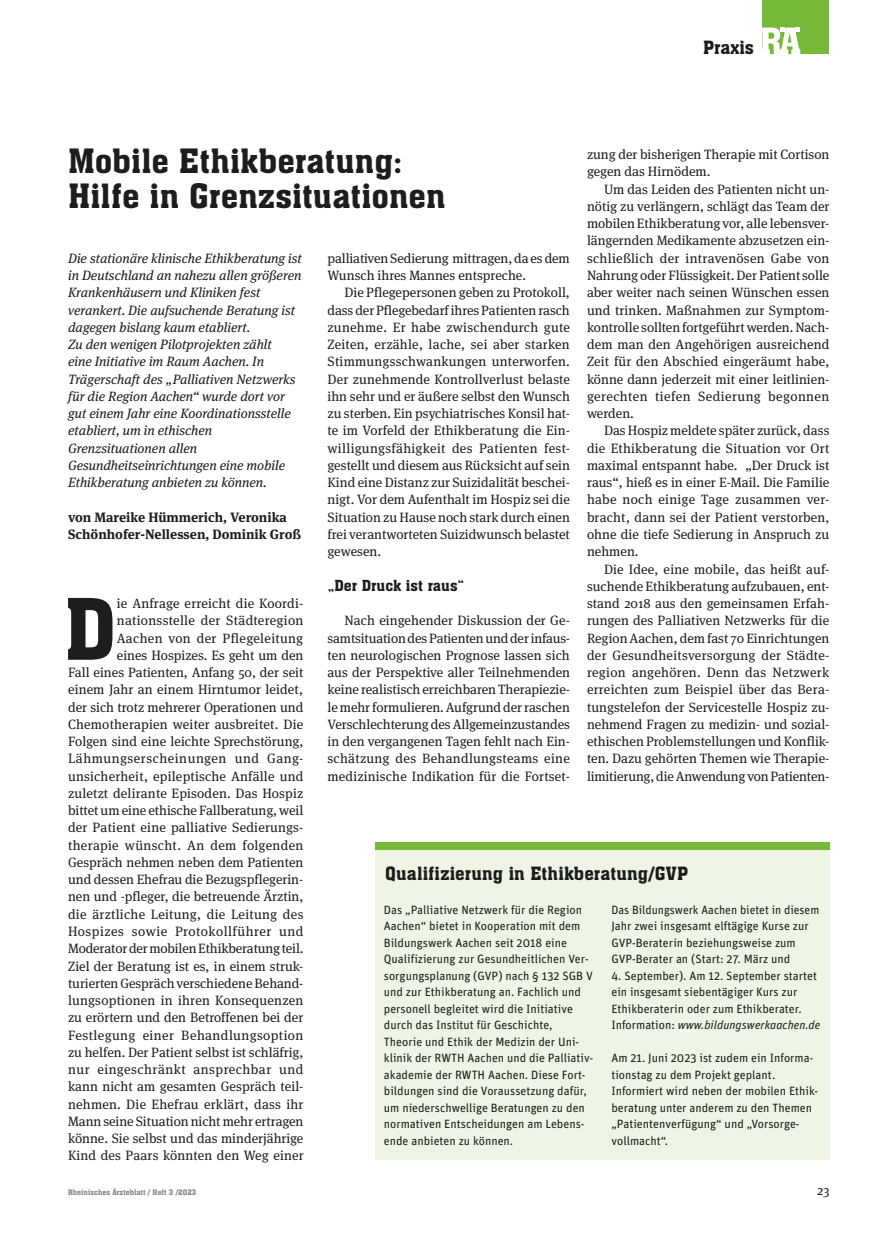
<style>
.page{position:relative;width:872px;height:1234px;background:#fff}
.page>*{position:absolute;margin:0;border:0;box-sizing:border-box;transform-origin:0 0}
.t1{font:83.1px "Aachen BT";color:#1d1d1b}
.t2{font:33px/34.5px "Aachen BT";color:#1d1d1b}
.t3{font:18px "Aachen BT";letter-spacing:.005em;color:#1d1d1b}
.t4{font:15px "Aachen BT";color:#1d1d1b}
.t5{font:13.5px/17.2px "Meta Serif Pro";color:#1d1d1b;text-align:justify}
.t6{font:italic 13.5px/17.2px "Meta Serif Pro";color:#1d1d1b}
.t7{font:700 13.5px/17.2px "Meta Serif Pro";color:#1d1d1b}
.t8{font:12px/16.5px "Unit Pro";color:#1d1d1b}
.t9{font:7.5px "Aachen BT";color:#878787}
.s1{font-style:italic}
</style>
<div class="page">
<div style="left:762px;top:0;width:67px;height:54px;background:#76b837"></div>
<svg style="left:762px;top:28px;width:38px;height:26px"></svg>
<div style="left:375px;top:842px;width:454px;height:8px;background:#76b837"></div>
<div style="left:375px;top:850px;width:454px;height:310px;background:#eef5e5"></div>
<h3 class="t3" style="left:703px;top:36px;width:52px">Praxis</h3>
<h2 class="t2" style="left:68px;top:144px;width:379px">Mobile Ethikberatung:<br>Hilfe in Grenzsituationen</h2>
<p class="t5" style="left:587px;top:145px;width:244px">zung der bisherigen Therapie mit Cortison gegen das Hirnödem.</p>
<p class="t5" style="left:587px;top:180px;width:244px;text-indent:17px">Um das Leiden des Patienten nicht un&shy;nötig zu verlängern, schlägt das Team der mobilen Ethikberatung vor, alle lebensver&shy;längernden Medikamente abzusetzen ein&shy;schließlich der intravenösen Gabe von Nahrung oder Flüssigkeit. Der Patient solle aber weiter nach seinen Wünschen essen und trinken. Maßnahmen zur Symptom&shy;kontrolle sollten fortgeführt werden. Nach&shy;dem man den Angehörigen ausreichend Zeit für den Abschied eingeräumt habe, könne dann jederzeit mit einer leitlinien&shy;gerechten tiefen Sedierung begonnen werden.</p>
<p class="t5" style="left:587px;top:421px;width:244px;text-indent:17px">Das Hospiz meldete später zurück, dass die Ethikberatung die Situation vor Ort maximal entspannt habe. „Der Druck ist raus“, hieß es in einer E-Mail. Die Familie habe noch einige Tage zusammen ver&shy;bracht, dann sei der Patient verstorben, ohne die tiefe Sedierung in Anspruch zu nehmen.</p>
<p class="t5" style="left:587px;top:559px;width:244px;text-indent:17px">Die Idee, eine mobile, das heißt auf&shy;suchende Ethikberatung aufzubauen, ent&shy;stand 2018 aus den gemeinsamen Erfah&shy;rungen des Palliativen Netzwerks für die Region Aachen, dem fast 70 Einrichtungen der Gesundheitsversorgung der Städte&shy;region angehören. Denn das Netzwerk erreichten zum Beispiel über das Bera&shy;tungstelefon der Servicestelle Hospiz zu&shy;nehmend Fragen zu medizin- und sozial&shy;ethischen Problemstellungen und Konflik&shy;ten. Dazu gehörten Themen wie Therapie&shy;limitierung, die Anwendung von Patienten-</p>
<p class="t6" style="left:68px;top:249px;width:235px">Die stationäre klinische Ethikberatung ist in Deutschland an nahezu allen größeren Krankenhäusern und Kliniken fest verankert. Die aufsuchende Beratung ist dagegen bislang kaum etabliert.<br>Zu den wenigen Pilotprojekten zählt<br>eine Initiative im Raum Aachen. In Trägerschaft des „Palliativen Netzwerks für die Region Aachen“ wurde dort vor gut einem Jahr eine Koordinationsstelle etabliert, um in ethischen Grenzsituationen allen Gesundheitseinrichtungen eine mobile Ethikberatung anbieten zu können.</p>
<p class="t7" style="left:68px;top:507px;width:235px">von Mareike Hümmerich, Veronika<br>Schönhofer-Nellessen, Dominik Groß</p>
<p class="t5" style="left:327px;top:249px;width:244px">palliativen Sedierung mittragen, da es dem<br>Wunsch ihres Mannes entspreche.</p>
<p class="t5" style="left:327px;top:283px;width:244px;text-indent:17px">Die Pflegepersonen geben zu Protokoll, dass der Pflegebedarf ihres Patienten rasch zunehme. Er habe zwischendurch gute Zeiten, erzähle, lache, sei aber starken Stimmungsschwankungen unterworfen.<br>Der zunehmende Kontrollverlust belaste ihn sehr und er äußere selbst den Wunsch zu sterben. Ein psychiatrisches Konsil hat&shy;te im Vorfeld der Ethikberatung die Ein&shy;willigungsfähigkeit des Patienten fest&shy;gestellt und diesem aus Rücksicht auf sein Kind eine Distanz zur Suizidalität beschei&shy;nigt. Vor dem Aufenthalt im Hospiz sei die Situation zu Hause noch stark durch einen frei verantworteten Suizidwunsch belastet gewesen.</p>
<p class="t4" style="left:327px;top:575px;width:138px">„Der Druck ist raus“</p>
<p class="t5" style="left:327px;top:611px;width:244px;text-indent:17px">Nach eingehender Diskussion der Ge&shy;samtsituation des Patienten und der infaus&shy;ten neurologischen Prognose lassen sich aus der Perspektive aller Teilnehmenden keine realistisch erreichbaren Therapiezie&shy;le mehr formulieren. Aufgrund der raschen Verschlechterung des Allgemeinzustandes in den vergangenen Tagen fehlt nach Ein&shy;schätzung des Behandlungsteams eine medizinische Indikation für die Fortset-</p>
<h1 class="t1" style="left:64px;top:577px;width:54px">D</h1>
<p class="t5" style="left:68px;top:594px;width:237px;text-align:right">ie Anfrage erreicht die Koordi&shy;nationsstelle der Städteregion Aachen von der Pflegeleitung<br>eines Hospizes. Es geht um den<br>Fall eines Patienten, Anfang 50, der seit einem Jahr an einem Hirntumor leidet, der sich trotz mehrerer Operationen und Chemotherapien weiter ausbreitet. Die Folgen sind eine leichte Sprechstörung, Lähmungserscheinungen und Gang&shy;unsicherheit, epileptische Anfälle und zuletzt delirante Episoden. Das Hospiz bittet um eine ethische Fallberatung, weil der Patient eine palliative Sedierungs&shy;therapie wünscht. An dem folgenden Gespräch nehmen neben dem Patienten und dessen Ehefrau die Bezugspflegerin&shy;nen und -pfleger, die betreuende Ärztin, die ärztliche Leitung, die Leitung des Hospizes sowie Protokollführer und Moderator der mobilen Ethikberatung teil.<br>Ziel der Beratung ist es, in einem struk&shy;turierten Gespräch verschiedene Behand&shy;lungsoptionen in ihren Konsequenzen zu erörtern und den Betroffenen bei der Festlegung einer Behandlungsoption zu helfen. Der Patient selbst ist schläfrig, nur eingeschränkt ansprechbar und kann nicht am gesamten Gespräch teil&shy;nehmen. Die Ehefrau erklärt, dass ihr Mann seine Situation nicht mehr ertragen könne. Sie selbst und das minderjährige Kind des Paars könnten den Weg einer</p>
<h3 class="t3" style="left:385px;top:862px;width:304px">Qualifizierung in Ethikberatung/GVP</h3>
<p class="t8" style="left:384px;top:900px;width:211px">Das „Palliative Netzwerk für die Region Aachen“ bietet in Kooperation mit dem Bildungswerk Aachen seit 2018 eine Qualifizierung zur Gesundheitlichen Ver&shy;sorgungsplanung (GVP) nach § 132 SGB V und zur Ethikberatung an. Fachlich und personell begleitet wird die Initiative durch das Institut für Geschichte, Theorie und Ethik der Medizin der Uni&shy;klinik der RWTH Aachen und die Palliativ&shy;akademie der RWTH Aachen. Diese Fort&shy;bildungen sind die Voraussetzung dafür, um niederschwellige Beratungen zu den normativen Entscheidungen am Lebens&shy;ende anbieten zu können.</p>
<p class="t8" style="left:611px;top:900px;width:209px">Das Bildungswerk Aachen bietet in diesem Jahr zwei insgesamt elftägige Kurse zur GVP-Beraterin beziehungsweise zum GVP-Berater an (Start: 27. März und</p>
<p class="t8" style="left:611px;top:966px;width:210px">4. September). Am 12. September startet ein insgesamt siebentägiger Kurs zur Ethikberaterin oder zum Ethikberater.<br>Information: <span class="s1">www.bildungswerkaachen.de</span></p>
<p class="t8" style="left:611px;top:1048px;width:208px">Am 21. Juni 2023 ist zudem ein Informa&shy;tionstag zu dem Projekt geplant.<br>Informiert wird neben der mobilen Ethik&shy;beratung unter anderem zu den Themen „Patientenverfügung“ und „Vorsorge&shy;vollmacht“.</p>
<p class="t9" style="left:68px;top:1187px;width:130px">Rheinisches Ärzteblatt / Heft 3 /2023</p>
<p class="t5" style="left:817px;top:1180px;width:14px">23</p>
</div>
